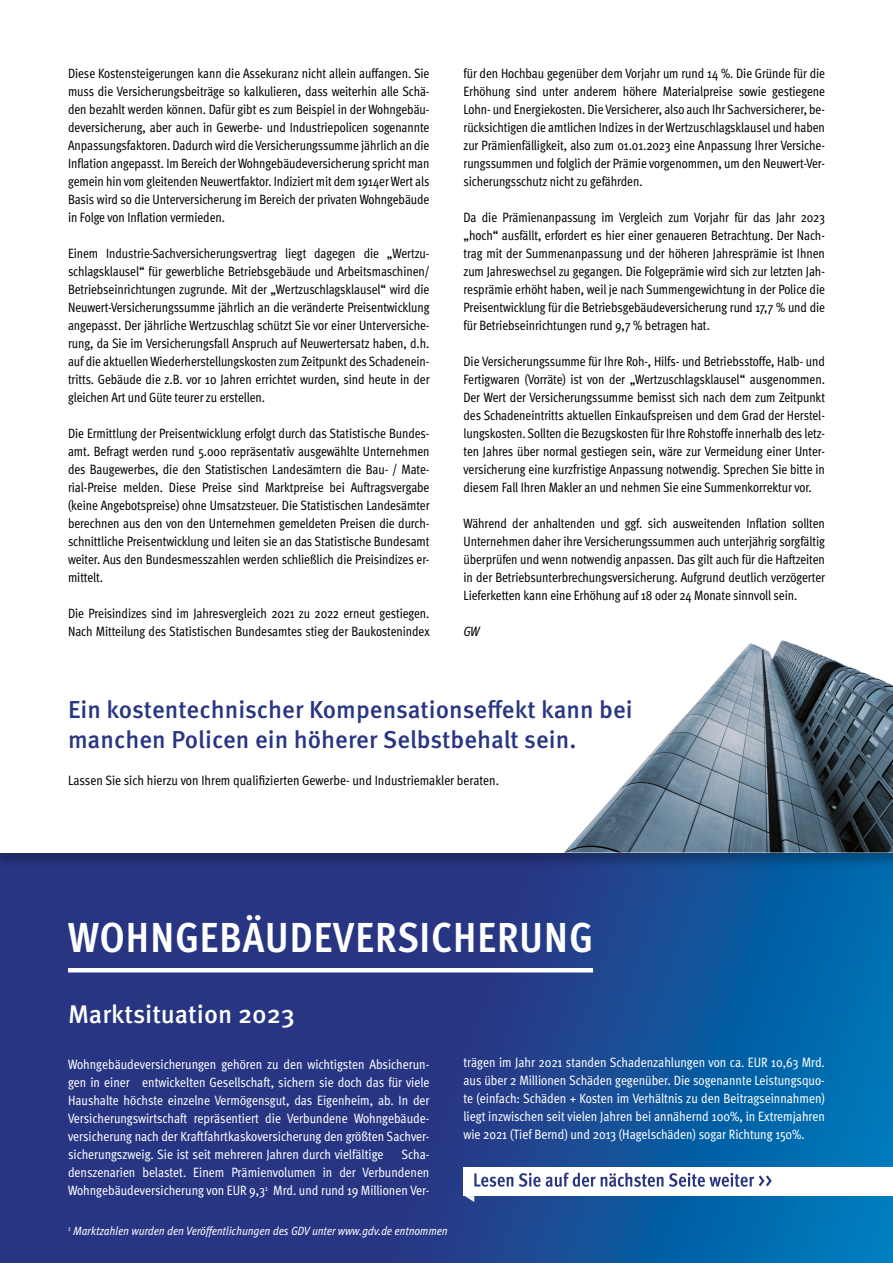
<style>
.page{position:relative;width:893px;height:1263px;background:#fff}
.page>*{position:absolute;margin:0;border:0;box-sizing:border-box;transform-origin:0 0}
.t1{font:700 condensed 42px "Meta Pro";letter-spacing:.03em;color:#fff}
.t2{font:500 25.5px "Meta Pro";color:#fff}
.t3{font:500 24.45px/29.4px "Meta Pro";color:#283583}
.t4{font:condensed 13.5px/18px "Meta Pro";letter-spacing:-.005em;color:#000;text-align:justify}
.t5{font:condensed 13.5px/18px "Meta Pro";color:#fff;text-align:justify}
.t6{font:italic condensed 13.5px "Meta Pro";color:#000}
.t7{font:italic condensed 12px "Meta Pro";color:#fff}
</style>
<div class="page">
<svg style="left:0;top:869px;width:893px;height:394px;background:#1d458f"></svg>
<div style="left:0;top:698px;width:893px;height:171px;background:#000;opacity:.24"></div>
<div style="left:0;top:698px;width:893px;height:154px;background:#fff"></div>
<img style="left:564px;top:640px;width:329px;height:212px">
<hr style="left:68px;top:968px;width:525px;height:4px;background:#fff">
<svg style="left:463px;top:1195px;width:11px;height:7px"></svg>
<div style="left:463px;top:1167px;width:430px;height:28px;background:#fff"></div>
<svg style="left:474px;top:1172px;width:298px;height:15px"></svg>
<p class="t4" style="left:68px;top:64px;width:363px">Diese Kostensteigerungen kann die Assekuranz nicht allein auffangen. Sie muss die Versicherungsbeiträge so kalkulieren, dass weiterhin alle Schä&shy;den bezahlt werden können. Dafür gibt es zum Beispiel in der Wohngebäu&shy;deversicherung, aber auch in Gewerbe- und Industriepolicen sogenannte Anpassungsfaktoren. Dadurch wird die Versicherungssumme jährlich an die Inflation angepasst. Im Bereich der Wohngebäudeversicherung spricht man gemein hin vom gleitenden Neuwertfaktor. Indiziert mit dem 1914er Wert als Basis wird so die Unterversicherung im Bereich der privaten Wohngebäude in Folge von Inflation vermieden.</p>
<p class="t4" style="left:68px;top:243px;width:363px">Einem Industrie-Sachversicherungsvertrag liegt dagegen die „Wertzu&shy;schlagsklausel“ für gewerbliche Betriebsgebäude und Arbeitsmaschinen/ Betriebseinrichtungen zugrunde. Mit der „Wertzuschlagsklausel“ wird die Neuwert-Versicherungssumme jährlich an die veränderte Preisentwicklung angepasst. Der jährliche Wertzuschlag schützt Sie vor einer Unterversiche&shy;rung, da Sie im Versicherungsfall Anspruch auf Neuwertersatz haben, d.h. auf die aktuellen Wiederherstellungskosten zum Zeitpunkt des Schadenein&shy;tritts. Gebäude die z.B. vor 10 Jahren errichtet wurden, sind heute in der gleichen Art und Güte teurer zu erstellen.</p>
<p class="t4" style="left:68px;top:424px;width:363px">Die Ermittlung der Preisentwicklung erfolgt durch das Statistische Bundes&shy;amt. Befragt werden rund 5.000 repräsentativ ausgewählte Unternehmen des Baugewerbes, die den Statistischen Landesämtern die Bau- / Mate&shy;rial-Preise melden. Diese Preise sind Marktpreise bei Auftragsvergabe (keine Angebotspreise) ohne Umsatzsteuer. Die Statistischen Landesämter berechnen aus den von den Unternehmen gemeldeten Preisen die durch&shy;schnittliche Preisentwicklung und leiten sie an das Statistische Bundesamt weiter. Aus den Bundesmesszahlen werden schließlich die Preisindizes er&shy;mittelt.</p>
<p class="t4" style="left:68px;top:604px;width:363px">Die Preisindizes sind im Jahresvergleich 2021 zu 2022 erneut gestiegen.<br>Nach Mitteilung des Statistischen Bundesamtes stieg der Baukostenindex</p>
<p class="t4" style="left:463px;top:64px;width:363px">für den Hochbau gegenüber dem Vorjahr um rund 14 %. Die Gründe für die Erhöhung sind unter anderem höhere Materialpreise sowie gestiegene Lohn- und Energiekosten. Die Versicherer, also auch Ihr Sachversicherer, be&shy;rücksichtigen die amtlichen Indizes in der Wertzuschlagsklausel und haben zur Prämienfälligkeit, also zum 01.01.2023 eine Anpassung Ihrer Versiche&shy;rungssummen und folglich der Prämie vorgenommen, um den Neuwert-Ver&shy;sicherungsschutz nicht zu gefährden.</p>
<p class="t4" style="left:463px;top:208px;width:363px">Da die Prämienanpassung im Vergleich zum Vorjahr für das Jahr 2023 „hoch“ ausfällt, erfordert es hier einer genaueren Betrachtung. Der Nach&shy;trag mit der Summenanpassung und der höheren Jahresprämie ist Ihnen zum Jahreswechsel zu gegangen. Die Folgeprämie wird sich zur letzten Jah&shy;resprämie erhöht haben, weil je nach Summengewichtung in der Police die Preisentwicklung für die Betriebsgebäudeversicherung rund 17,7 % und die für Betriebseinrichtungen rund 9,7 % betragen hat.</p>
<p class="t4" style="left:463px;top:351px;width:363px">Die Versicherungssumme für Ihre Roh-, Hilfs- und Betriebsstoffe, Halb- und Fertigwaren (Vorräte) ist von der „Wertzuschlagsklausel“ ausgenommen.<br>Der Wert der Versicherungssumme bemisst sich nach dem zum Zeitpunkt des Schadeneintritts aktuellen Einkaufspreisen und dem Grad der Herstel&shy;lungskosten. Sollten die Bezugskosten für Ihre Rohstoffe innerhalb des letz&shy;ten Jahres über normal gestiegen sein, wäre zur Vermeidung einer Unter&shy;versicherung eine kurzfristige Anpassung notwendig. Sprechen Sie bitte in diesem Fall Ihren Makler an und nehmen Sie eine Summenkorrektur vor.</p>
<p class="t4" style="left:463px;top:514px;width:363px">Während der anhaltenden und ggf. sich ausweitenden Inflation sollten Unternehmen daher ihre Versicherungssummen auch unterjährig sorgfältig überprüfen und wenn notwendig anpassen. Das gilt auch für die Haftzeiten in der Betriebsunterbrechungsversicherung. Aufgrund deutlich verzögerter Lieferketten kann eine Erhöhung auf 18 oder 24 Monate sinnvoll sein.</p>
<p class="t6" style="left:463px;top:621px;width:17px">GW</p>
<h3 class="t3" style="left:68px;top:694px;width:566px">Ein kostentechnischer Kompensationseffekt kann bei manchen Policen ein höherer Selbstbehalt sein.</h3>
<p class="t4" style="left:68px;top:770px;width:432px">Lassen Sie sich hierzu von Ihrem qualifizierten Gewerbe- und Industriemakler beraten.</p>
<h1 class="t1" style="left:68px;top:905px;width:526px">WOHNGEBÄUDEVERSICHERUNG</h1>
<h2 class="t2" style="left:68px;top:995px;width:228px">Marktsituation 2023</h2>
<p class="t5" style="left:68px;top:1055px;width:363px">Wohngebäudeversicherungen gehören zu den wichtigsten Absicherun&shy;gen in einer entwickelten Gesellschaft, sichern sie doch das für viele Haushalte höchste einzelne Vermögensgut, das Eigenheim, ab. In der Versicherungswirtschaft repräsentiert die Verbundene Wohngebäude&shy;versicherung nach der Kraftfahrtkaskoversicherung den größten Sachver&shy;sicherungszweig. Sie ist seit mehreren Jahren durch vielfältige</p>
<p class="t5" style="left:68px;top:1145px;width:363px;text-indent:333px">Scha&shy;denszenarien belastet. Einem Prämienvolumen in der Verbundenen Wohngebäudeversicherung von EUR 9,3<sup>1</sup> Mrd. und rund 19 Millionen Ver-</p>
<p class="t7" style="left:68px;top:1221px;width:381px"><sup>1</sup> Marktzahlen wurden den Veröffentlichungen des GDV unter www.gdv.de entnommen</p>
<p class="t5" style="left:463px;top:1052px;width:363px">trägen im Jahr 2021 standen Schadenzahlungen von ca. EUR 10,63 Mrd. aus über 2 Millionen Schäden gegenüber. Die sogenannte Leistungsquo&shy;te (einfach: Schäden + Kosten im Verhältnis zu den Beitragseinnahmen) liegt inzwischen seit vielen Jahren bei annähernd 100%, in Extremjahren wie 2021 (Tief Bernd) und 2013 (Hagelschäden) sogar Richtung 150%.</p>
</div>
